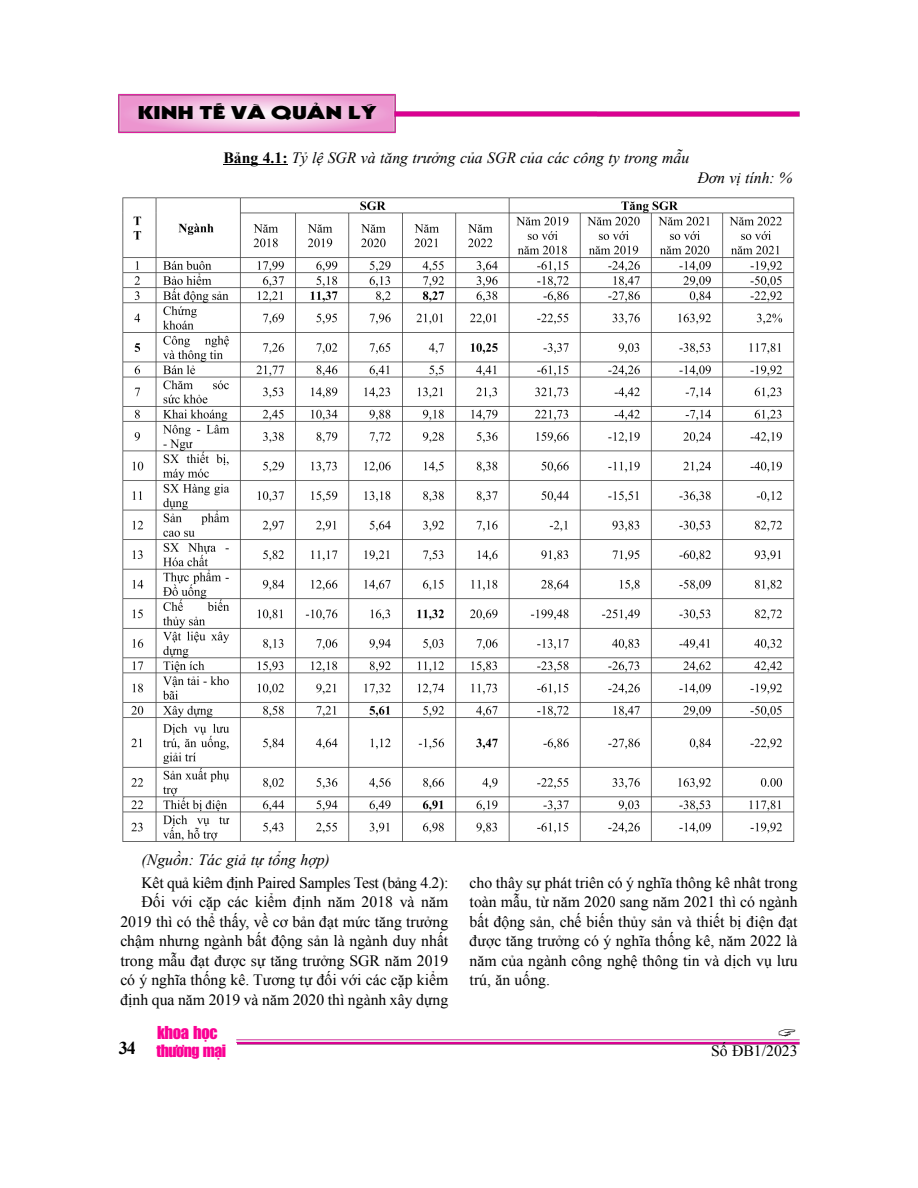
<style>
.page{position:relative;width:918px;height:1188px;background:#fff}
.page>*{position:absolute;margin:0;border:0;box-sizing:border-box;transform-origin:0 0}
.t1{font:18px "UTM Kabel KT";color:#000;scale:1.45 1}
.t2{font:700 18px "Times New Roman";color:#000}
.t3{font:16.5px "UTM Impact";letter-spacing:-.02em;color:#fb0094}
.t4{font:15.75px/19.5px "Times New Roman";color:#000;text-align:right}
.t5{font:italic 15.75px "Times New Roman";color:#000}
.t6{font:15.75px "UTM Impact";letter-spacing:-.03em;color:#fb0094}
.s1{font-weight:700;font-style:normal}
</style>
<div class="page">
<img style="left:236px;top:1039px;width:564px;height:6px">
<img style="left:118px;top:93px;width:278px;height:41px">
<img style="left:392px;top:110px;width:408px;height:8px">
<div style="left:155px;top:1043px;width:82px;height:26px;background:#fff"></div>
<hr style="left:223px;top:164px;width:65px;height:1px;background:#000">
<img style="left:122px;top:197px;width:673px;height:645px">
<p class="t1" style="left:138px;top:101px;width:166px">KINH TẾ VÀ QUẢN LÝ</p>
<p class="t5" style="left:223px;top:149px;width:467px"><span class="s1">Bảng 4.1:</span> Tỷ lệ SGR và tăng trưởng của SGR của các công ty trong mẫu</p>
<p class="t5" style="left:697px;top:169px;width:96px">Đơn vị tính: %</p>
<p class="t5" style="left:142px;top:851px;width:190px">(Nguồn: Tác giả tự tổng hợp)</p>
<p class="t4" style="left:120px;top:873px;width:330px">Kết quả kiểm định Paired Samples Test (bảng 4.2):<br>Đối với cặp các kiểm định năm 2018 và năm 2019 thì có thể thấy, về cơ bản đạt mức tăng trưởng chậm nhưng ngành bất động sản là ngành duy nhất trong mẫu đạt được sự tăng trưởng SGR năm 2019 có ý nghĩa thống kê. Tương tự đối với các cặp kiểm định qua năm 2019 và năm 2020 thì ngành xây dựng</p>
<p class="t4" style="left:470px;top:873px;width:330px;text-align:justify">cho thấy sự phát triển có ý nghĩa thống kê nhất trong toàn mẫu, từ năm 2020 sang năm 2021 thì có ngành bất động sản, chế biến thủy sản và thiết bị điện đạt được tăng trưởng có ý nghĩa thống kê, năm 2022 là năm của ngành công nghệ thông tin và dịch vụ lưu trú, ăn uống.</p>
<p class="t2" style="left:119px;top:1038px;width:19px">34</p>
<p class="t4" style="left:711px;top:1041px;width:88px">Số ĐB1/2023</p>
<p class="t3" style="left:157px;top:1022px;width:62px">khoa học</p>
<p class="t6" style="left:156px;top:1040px;width:71px">thương mại</p>
</div>
